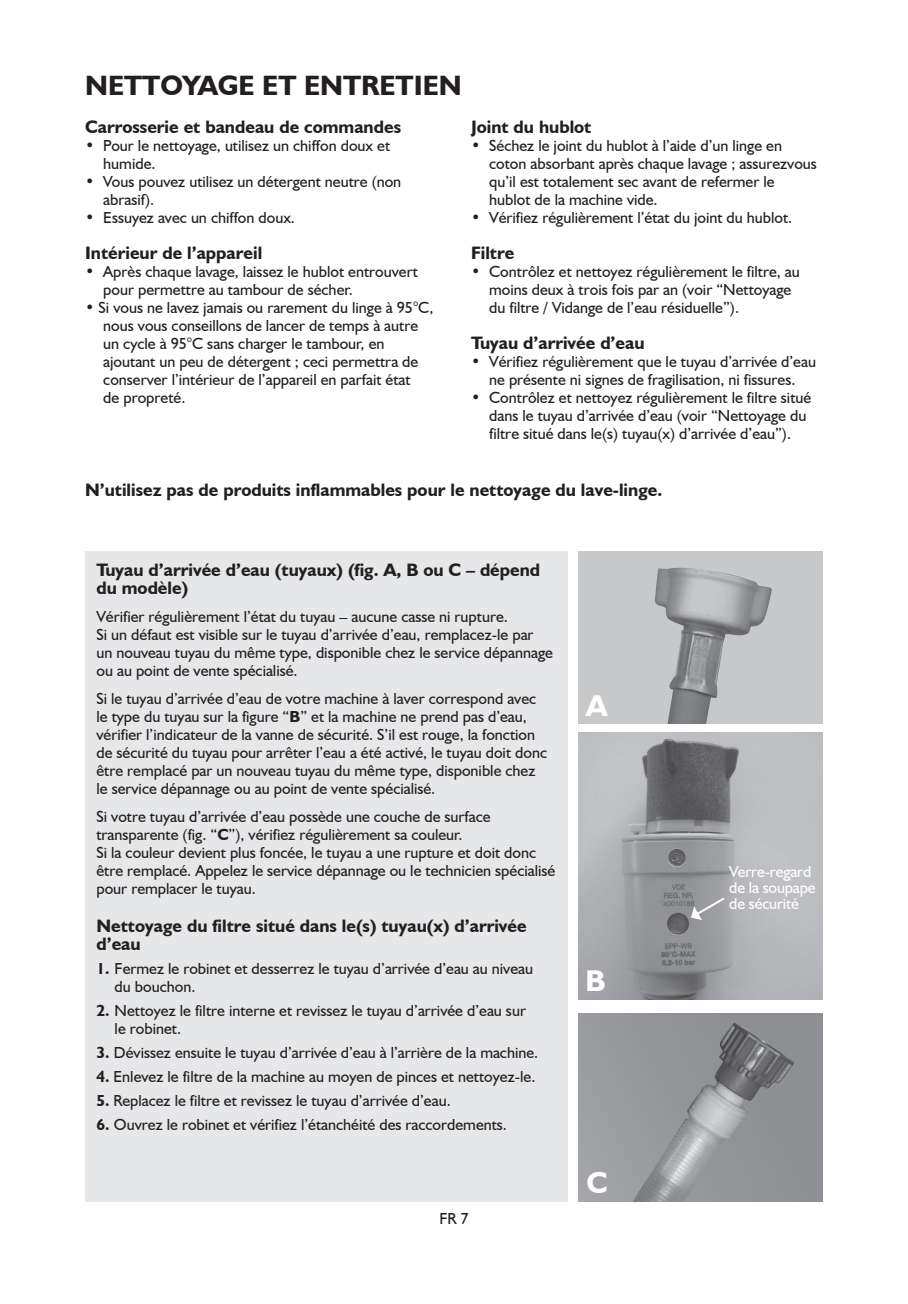
<style>
.page{position:relative;width:908px;height:1304px;background:#fff}
.page>*{position:absolute;margin:0;border:0;box-sizing:border-box;transform-origin:0 0}
.t1{font:700 30px "Humanist 521 BT";color:#fff}
.t2{font:700 28px "Humanist 521 BT";color:#231f20}
.t3{font:700 18px/18px "Humanist 521 BT";color:#231f20}
.t4{font:16px/18px "Humanist 521 BT";color:#231f20}
.t5{font:16px/16px "Humanist 521 BT";letter-spacing:-.01em;color:#fff}
.s1{font-weight:700}
</style>
<div class="page">
<div style="left:85px;top:551px;width:482px;height:651px;background:#e6e7e9"></div>
<div style="left:578px;top:551px;width:244px;height:172px;background:#c7c8ca"></div>
<img style="left:655px;top:567px;width:117px;height:156px">
<img style="left:578px;top:732px;width:244px;height:267px">
<img style="left:578px;top:1014px;width:244px;height:188px">
<svg style="left:686px;top:896px;width:40px;height:28px"></svg>
<h2 class="t2" style="left:85px;top:68px;width:378px">NETTOYAGE ET ENTRETIEN</h2>
<p class="t3" style="left:85px;top:117px;width:317px">Carrosserie et bandeau de commandes</p>
<p class="t4" style="left:103px;top:136px;width:288px;text-indent:-18px">• Pour le nettoyage, utilisez un chiffon doux et humide.</p>
<p class="t4" style="left:103px;top:172px;width:299px;text-indent:-18px">• Vous pouvez utilisez un détergent neutre (non abrasif).</p>
<p class="t4" style="left:85px;top:208px;width:211px">• Essuyez avec un chiffon doux.</p>
<p class="t3" style="left:85px;top:243px;width:178px">Intérieur de l’appareil</p>
<p class="t4" style="left:103px;top:262px;width:316px;text-indent:-18px">• Après chaque lavage, laissez le hublot entrouvert pour permettre au tambour de sécher.</p>
<p class="t4" style="left:103px;top:298px;width:331px;text-indent:-18px">• Si vous ne lavez jamais ou rarement du linge à 95°C, nous vous conseillons de lancer de temps à autre un cycle à 95°C sans charger le tambour, en ajoutant un peu de détergent ; ceci permettra de conserver l’intérieur de l’appareil en parfait état<br>de propreté.</p>
<p class="t3" style="left:471px;top:117px;width:122px">Joint du hublot</p>
<p class="t4" style="left:489px;top:136px;width:329px;text-indent:-18px">• Séchez le joint du hublot à l’aide d’un linge en coton absorbant après chaque lavage ; assurezvous qu’il est totalement sec avant de refermer le hublot de la machine vide.</p>
<p class="t4" style="left:471px;top:208px;width:323px">• Vérifiez régulièrement l’état du joint du hublot.</p>
<p class="t3" style="left:471px;top:243px;width:45px">Filtre</p>
<p class="t4" style="left:489px;top:262px;width:312px;text-indent:-18px">• Contrôlez et nettoyez régulièrement le filtre, au moins deux à trois fois par an (voir “Nettoyage du filtre / Vidange de l’eau résiduelle”).</p>
<p class="t3" style="left:471px;top:333px;width:175px">Tuyau d’arrivée d’eau</p>
<p class="t4" style="left:471px;top:352px;width:346px;text-align:center">• Vérifiez régulièrement que le tuyau d’arrivée d’eau ne présente ni signes de fragilisation, ni fissures.</p>
<p class="t4" style="left:489px;top:388px;width:323px;text-indent:-18px">• Contrôlez et nettoyez régulièrement le filtre situé dans le tuyau d’arrivée d’eau (voir “Nettoyage du filtre situé dans le(s) tuyau(x) d’arrivée d’eau”).</p>
<p class="t3" style="left:85px;top:480px;width:578px">N’utilisez pas de produits inflammables pour le nettoyage du lave-linge.</p>
<p class="t3" style="left:96px;top:561px;width:445px">Tuyau d’arrivée d’eau (tuyaux) (fig. A, B ou C – dépend du modèle)</p>
<p class="t4" style="left:96px;top:608px;width:458px">Vérifier régulièrement l’état du tuyau – aucune casse ni rupture.<br>Si un défaut est visible sur le tuyau d’arrivée d’eau, remplacez-le par un nouveau tuyau du même type, disponible chez le service dépannage ou au point de vente spécialisé.</p>
<p class="t4" style="left:96px;top:690px;width:452px">Si le tuyau d’arrivée d’eau de votre machine à laver correspond avec le type du tuyau sur la figure “<span class="s1">B</span>” et la machine ne prend pas d’eau, vérifier l’indicateur de la vanne de sécurité. S’il est rouge, la fonction de sécurité du tuyau pour arrêter l’eau a été activé, le tuyau doit donc être remplacé par un nouveau tuyau du même type, disponible chez le service dépannage ou au point de vente spécialisé.</p>
<p class="t4" style="left:96px;top:808px;width:460px">Si votre tuyau d’arrivée d’eau possède une couche de surface transparente (fig. “<span class="s1">C</span>”), vérifiez régulièrement sa couleur.<br>Si la couleur devient plus foncée, le tuyau a une rupture et doit donc être remplacé. Appelez le service dépannage ou le technicien spécialisé pour remplacer le tuyau.</p>
<p class="t3" style="left:96px;top:917px;width:431px">Nettoyage du filtre situé dans le(s) tuyau(x) d’arrivée d’eau</p>
<p class="t4" style="left:115px;top:960px;width:420px;text-indent:-18px"><span class="s1">1.</span> Fermez le robinet et desserrez le tuyau d’arrivée d’eau au niveau du bouchon.</p>
<p class="t4" style="left:115px;top:1002px;width:412px;text-indent:-18px"><span class="s1">2.</span> Nettoyez le filtre interne et revissez le tuyau d’arrivée d’eau sur le robinet.</p>
<p class="t4" style="left:96px;top:1044px;width:443px"><span class="s1">3.</span> Dévissez ensuite le tuyau d’arrivée d’eau à l’arrière de la machine.</p>
<p class="t4" style="left:96px;top:1068px;width:440px"><span class="s1">4.</span> Enlevez le filtre de la machine au moyen de pinces et nettoyez-le.</p>
<p class="t4" style="left:96px;top:1092px;width:355px"><span class="s1">5.</span> Replacez le filtre et revissez le tuyau d’arrivée d’eau.</p>
<p class="t4" style="left:96px;top:1116px;width:412px"><span class="s1">6.</span> Ouvrez le robinet et vérifiez l’étanchéité des raccordements.</p>
<p class="t4" style="left:439px;top:1209px;width:31px">FR 7</p>
<h1 class="t1" style="left:585px;top:687px;width:23px">A</h1>
<h1 class="t1" style="left:585px;top:962px;width:22px">B</h1>
<h1 class="t1" style="left:586px;top:1164px;width:22px">C</h1>
<p class="t5" style="left:729px;top:863px;width:88px">Verre-regard de la soupape de sécurité</p>
</div>
